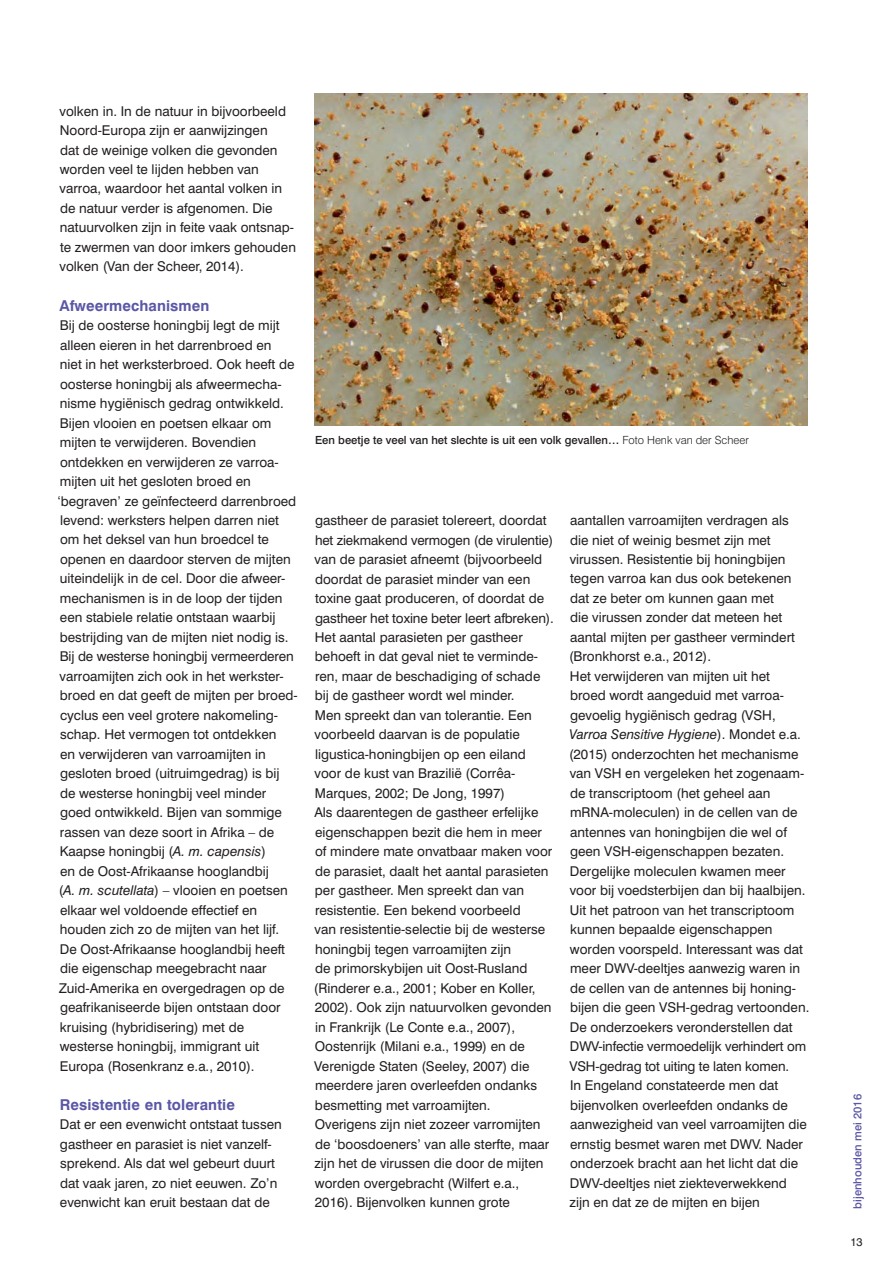
<style>
.page{position:relative;width:893px;height:1263px;background:#fff}
.page>*{position:absolute;margin:0;border:0;box-sizing:border-box;transform-origin:0 0}
.t1{font:700 15px "Swiss 721 BT";letter-spacing:.005em;color:#5b57a6}
.t2{font:13.5px/19.5px "Swiss 721 BT";color:#231f20}
.t3{font:500 11.25px "Swiss 721 BT";color:#231f20}
.t4{font:500 11.25px "Swiss 721 BT";color:#5b57a6}
.t5{font:11.25px "Swiss 721 BT";color:#231f20}
.s1{font-style:italic}
.s2{font-weight:300}
</style>
<div class="page">
<img style="left:315px;top:93px;width:493px;height:332px">
<p class="t2" style="left:60px;top:102px;width:238px">volken in. In de natuur in bijvoorbeeld Noord-Europa zijn er aanwijzingen<br>dat de weinige volken die gevonden worden veel te lijden hebben van varroa, waardoor het aantal volken in de natuur verder is afgenomen. Die natuurvolken zijn in feite vaak ontsnap&shy;te zwermen van door imkers gehouden volken (Van der Scheer, 2014).</p>
<p class="t1" style="left:59px;top:299px;width:151px">Afweermechanismen</p>
<p class="t2" style="left:57px;top:316px;width:242px">Bij de oosterse honingbij legt de mijt alleen eieren in het darrenbroed en<br>niet in het werksterbroed. Ook heeft de oosterse honingbij als afweermecha&shy;nisme hygiënisch gedrag ontwikkeld.<br>Bijen vlooien en poetsen elkaar om mijten te verwijderen. Bovendien ontdekken en verwijderen ze varroa&shy;mijten uit het gesloten broed en ‘begraven’ ze geïnfecteerd darrenbroed levend: werksters helpen darren niet om het deksel van hun broedcel te openen en daardoor sterven de mijten uiteindelijk in de cel. Door die afweer&shy;mechanismen is in de loop der tijden een stabiele relatie ontstaan waarbij bestrijding van de mijten niet nodig is.<br>Bij de westerse honingbij vermeerderen varroamijten zich ook in het werkster&shy;broed en dat geeft de mijten per broed&shy;cyclus een veel grotere nakomeling&shy;schap. Het vermogen tot ontdekken<br>en verwijderen van varroa mijten in gesloten broed (uitruimgedrag) is bij<br>de westerse honingbij veel minder goed ontwikkeld. Bijen van sommige rassen van deze soort in Afrika – de Kaapse honingbij (<span class="s1">A. m. capensis</span>)<br>en de Oost-Afrikaanse hooglandbij<br>(<span class="s1">A. m. scutellata</span>) – vlooien en poetsen elkaar wel voldoende effectief en houden zich zo de mijten van het lijf.<br>De Oost-Afrikaanse hooglandbij heeft die eigenschap meegebracht naar Zuid-Amerika en overgedragen op de geafrikaniseerde bijen ontstaan door kruising (hybridisering) met de westerse honingbij, immigrant uit Europa (Rosenkranz e.a., 2010).</p>
<p class="t1" style="left:60px;top:1098px;width:177px">Resistentie en tolerantie</p>
<p class="t2" style="left:60px;top:1115px;width:223px">Dat er een evenwicht ontstaat tussen gastheer en parasiet is niet vanzelf&shy;sprekend. Als dat wel gebeurt duurt dat vaak jaren, zo niet eeuwen. Zo’n evenwicht kan eruit bestaan dat de</p>
<p class="t3" style="left:315px;top:435px;width:435px">Een beetje te veel van het slechte is uit een volk gevallen… <span class="s2">Foto Henk van der Scheer</span></p>
<p class="t2" style="left:314px;top:511px;width:241px">gastheer de parasiet tolereert, doordat het ziekmakend vermogen (de virulentie) van de parasiet afneemt (bijvoorbeeld doordat de parasiet minder van een toxine gaat produceren, of doordat de gastheer het toxine beter leert afbreken).<br>Het aantal parasieten per gastheer behoeft in dat geval niet te verminde&shy;ren, maar de beschadiging of schade bij de gastheer wordt wel minder.<br>Men spreekt dan van tolerantie. Een voorbeeld daarvan is de populatie ligustica-honingbijen op een eiland voor de kust van Brazilië (Corrêa-Marques, 2002; De Jong, 1997)<br>Als daarentegen de gastheer erfelijke eigenschappen bezit die hem in meer of mindere mate onvatbaar maken voor de parasiet, daalt het aantal parasieten per gastheer. Men spreekt dan van resistentie. Een bekend voorbeeld<br>van resistentie-selectie bij de westerse honingbij tegen varroamijten zijn<br>de primorskybijen uit Oost-Rusland (Rinderer e.a., 2001; Kober en Koller, 2002). Ook zijn natuurvolken gevonden in Frankrijk (Le Conte e.a., 2007), Oostenrijk (Milani e.a., 1999) en de Verenigde Staten (Seeley, 2007) die meerdere jaren overleefden ondanks besmetting met varroamijten.<br>Overigens zijn niet zozeer varromijten de ‘boosdoeners’ van alle sterfte, maar zijn het de virussen die door de mijten worden overgebracht (Wilfert e.a., 2016). Bijenvolken kunnen grote</p>
<p class="t2" style="left:569px;top:511px;width:242px">aantallen varroamijten verdragen als<br>die niet of weinig besmet zijn met virussen. Resistentie bij honingbijen tegen varroa kan dus ook betekenen dat ze beter om kunnen gaan met<br>die virussen zonder dat meteen het aantal mijten per gastheer vermindert (Bronkhorst e.a., 2012).<br>Het verwijderen van mijten uit het<br>broed wordt aangeduid met varroa&shy;gevoelig hygiënisch gedrag (VSH, <span class="s1">Varroa Sensitive Hygiene</span>). Mondet e.a. (2015) onderzochten het mechanisme van VSH en vergeleken het zogenaam&shy;de transcriptoom (het geheel aan mRNA-moleculen) in de cellen van de antennes van honingbijen die wel of geen VSH-eigenschappen bezaten.<br>Dergelijke moleculen kwamen meer voor bij voedsterbijen dan bij haalbijen.<br>Uit het patroon van het transcriptoom kunnen bepaalde eigenschappen worden voorspeld. Interessant was dat meer DWV-deeltjes aanwezig waren in de cellen van de antennes bij honing&shy;bijen die geen VSH-gedrag vertoonden.<br>De onderzoekers veronderstellen dat DWV-infectie vermoedelijk verhindert om VSH-gedrag tot uiting te laten komen.<br>In Engeland constateerde men dat bijenvolken overleefden ondanks de aanwezigheid van veel varroamijten die ernstig besmet waren met DWV. Nader onderzoek bracht aan het licht dat die DWV-deeltjes niet ziekteverwekkend zijn en dat ze de mijten en bijen</p>
<p class="t4" style="left:852px;top:1209px;width:116px;rotate:-90deg">bijenhouden mei 2016</p>
<p class="t5" style="left:850px;top:1237px;width:14px">13</p>
</div>
